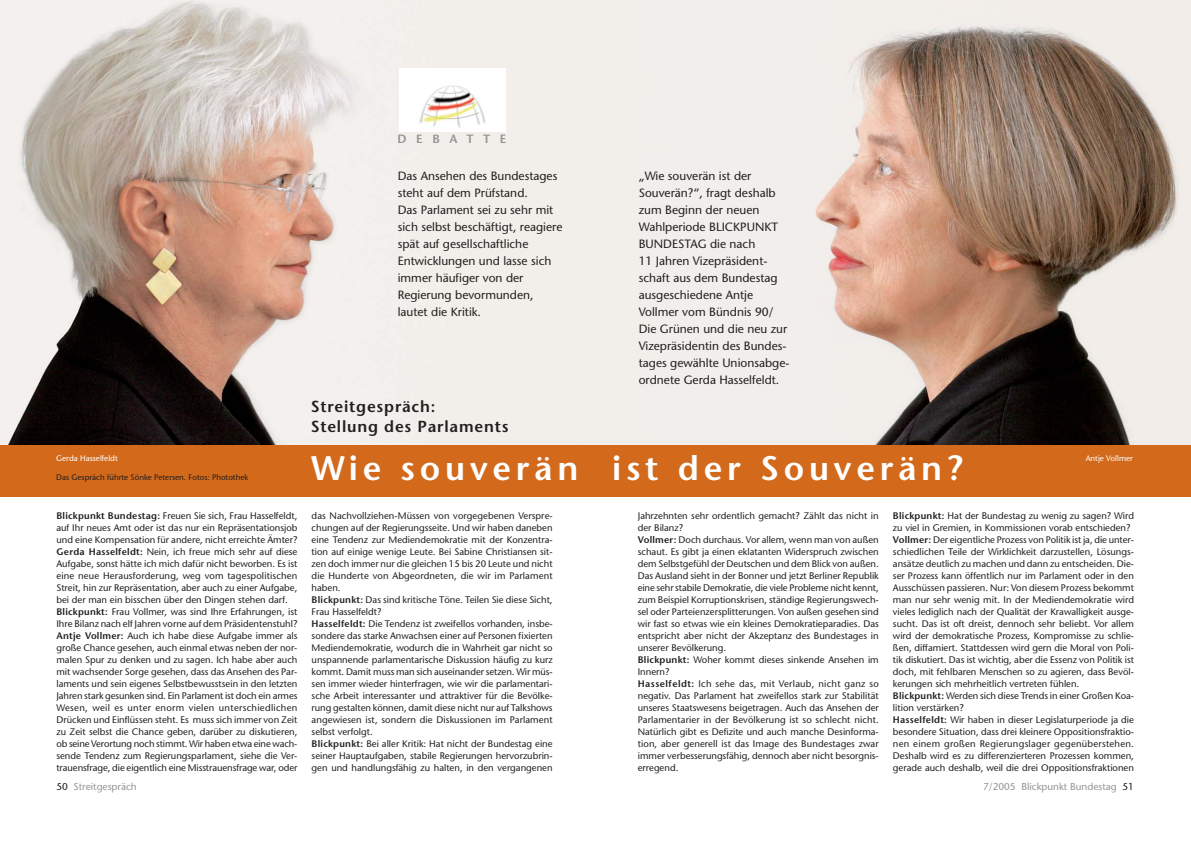
<style>
.page{position:relative;width:1191px;height:842px;background:#fff}
.page>*{position:absolute;margin:0;border:0;box-sizing:border-box;transform-origin:0 0}
.t1{font:600 34px "Stone Sans";letter-spacing:.14em;color:#fff}
.t2{font:600 16px/20px "Stone Sans";letter-spacing:.05em;color:#231f20}
.t3{font:12px/17px "Stone Sans";color:#231f20}
.t4{font:600 12px "Stone Sans";letter-spacing:.8em;color:#939598}
.t5{font:10px "Stone Sans";color:#939598}
.t6{font:9.5px/12px "Stone Sans";color:#231f20}
.t7{font:8px "Stone Sans";color:#231f20}
.t8{font:8px "Stone Sans";color:#fff}
.s1{font-weight:600}
.s2{color:#231f20}
</style>
<div class="page">
<img style="left:0;top:0;width:1190px;height:445px">
<div style="left:0;top:445px;width:1190px;height:52px;background:#d3691b"></div>
<div style="left:399px;top:68px;width:106px;height:64px;background:#fff"></div>
<img style="left:419px;top:85px;width:67px;height:43px">
<p class="t8" style="left:56px;top:455px;width:63px">Gerda Hasselfeldt</p>
<p class="t7" style="left:56px;top:475px;width:193px">Das Gespräch führte Sönke Petersen. Fotos: Photothek</p>
<p class="t4" style="left:397px;top:134px;width:110px">DEBATTE</p>
<p class="t3" style="left:398px;top:168px;width:166px">Das Ansehen des Bundestages steht auf dem Prüfstand.<br>Das Parlament sei zu sehr mit sich selbst beschäftigt, reagiere spät auf gesellschaftliche<br>Entwicklungen und lasse sich immer häufiger von der<br>Regierung bevormunden, lautet die Kritik.</p>
<h2 class="t2" style="left:311px;top:398px;width:199px">Streitgespräch:<br>Stellung des Parlaments</h2>
<p class="t3" style="left:639px;top:168px;width:152px">„Wie souverän ist der<br>Souverän?“, fragt deshalb zum Beginn der neuen<br>Wahlperiode BLICKPUNKT<br>BUNDESTAG die nach<br>11 Jahren Vizepräsident&shy;schaft aus dem Bundestag ausgeschiedene Antje<br>Vollmer vom Bündnis 90/<br>Die Grünen und die neu zur<br>Vizepräsidentin des Bundes&shy;tages gewählte Unionsabge&shy;ordnete Gerda Hasselfeldt.</p>
<h1 class="t1" style="left:311px;top:455px;width:653px">Wie souverän ist der Souverän?</h1>
<p class="t8" style="left:1085px;top:455px;width:49px">Antje Vollmer</p>
<p class="t6" style="left:56px;top:511px;width:242px"><span class="s1">Blickpunkt Bundestag:</span> Freuen Sie sich, Frau Hasselfeldt, auf Ihr neues Amt oder ist das nur ein Repräsentationsjob und eine Kompensation für andere, nicht erreichte Ämter?<br><span class="s1">Gerda Hasselfeldt:</span> Nein, ich freue mich sehr auf diese Aufgabe, sonst hätte ich mich dafür nicht beworben. Es ist eine neue Herausforderung, weg vom tagespolitischen Streit, hin zur Repräsentation, aber auch zu einer Aufgabe, bei der man ein bisschen über den Dingen stehen darf.<br><span class="s1">Blickpunkt:</span> Frau Vollmer, was sind Ihre Erfahrungen, ist Ihre Bilanz nach elf Jahren vorne auf dem Präsidentenstuhl?<br><span class="s1">Antje Vollmer:</span> Auch ich habe diese Aufgabe immer als große Chance gesehen, auch einmal etwas neben der nor&shy;malen Spur zu denken und zu sagen. Ich habe aber auch mit wachsender Sorge gesehen, dass das Ansehen des Par&shy;laments und sein eigenes Selbstbewusstsein in den letzten Jahren stark gesunken sind. Ein Parlament ist doch ein armes Wesen, weil es unter enorm vielen unterschiedlichen Drücken und Einflüssen steht. Es muss sich immer von Zeit zu Zeit selbst die Chance geben, darüber zu diskutieren, ob seine Verortung noch stimmt. Wir haben etwa eine wach&shy;sende Tendenz zum Regierungsparlament, siehe die Ver&shy;trauensfrage, die eigentlich eine Misstrauensfrage war, oder</p>
<p class="t6" style="left:312px;top:511px;width:242px">das Nachvollziehen-Müssen von vorgegebenen Verspre&shy;chungen auf der Regierungsseite. Und wir haben daneben eine Tendenz zur Mediendemokratie mit der Konzentra&shy;tion auf einige wenige Leute. Bei Sabine Christiansen sit&shy;zen doch immer nur die gleichen 15 bis 20 Leute und nicht die Hunderte von Abgeordneten, die wir im Parlament haben.<br><span class="s1">Blickpunkt:</span> Das sind kritische Töne. Teilen Sie diese Sicht, Frau Hasselfeldt?<br><span class="s1">Hasselfeldt:</span> Die Tendenz ist zweifellos vorhanden, insbe&shy;sondere das starke Anwachsen einer auf Personen fixierten Mediendemokratie, wodurch die in Wahrheit gar nicht so unspannende parlamentarische Diskussion häufig zu kurz kommt. Damit muss man sich auseinander setzen. Wir müs&shy;sen immer wieder hinterfragen, wie wir die parlamentari&shy;sche Arbeit interessanter und attraktiver für die Bevölke&shy;rung gestalten können, damit diese nicht nur auf Talkshows angewiesen ist, sondern die Diskussionen im Parlament selbst verfolgt.<br><span class="s1">Blickpunkt:</span> Bei aller Kritik: Hat nicht der Bundestag eine seiner Hauptaufgaben, stabile Regierungen hervorzubrin&shy;gen und handlungsfähig zu halten, in den vergangenen</p>
<p class="t5" style="left:56px;top:783px;width:82px"><span class="s2">50</span> Streitgespräch</p>
<p class="t6" style="left:638px;top:511px;width:242px">Jahrzehnten sehr ordentlich gemacht? Zählt das nicht in der Bilanz?<br><span class="s1">Vollmer:</span> Doch durchaus. Vor allem, wenn man von außen schaut. Es gibt ja einen eklatanten Widerspruch zwischen dem Selbstgefühl der Deutschen und dem Blick von außen.<br>Das Ausland sieht in der Bonner und jetzt Berliner Republik eine sehr stabile Demokratie, die viele Probleme nicht kennt, zum Beispiel Korruptionskrisen, ständige Regierungswech&shy;sel oder Parteienzersplitterungen. Von außen gesehen sind wir fast so etwas wie ein kleines Demokratieparadies. Das entspricht aber nicht der Akzeptanz des Bundestages in unserer Bevölkerung.<br><span class="s1">Blickpunkt:</span> Woher kommt dieses sinkende Ansehen im Innern?<br><span class="s1">Hasselfeldt:</span> Ich sehe das, mit Verlaub, nicht ganz so negativ. Das Parlament hat zweifellos stark zur Stabilität unseres Staatswesens beigetragen. Auch das Ansehen der Parlamentarier in der Bevölkerung ist so schlecht nicht.<br>Natürlich gibt es Defizite und auch manche Desinforma&shy;tion, aber generell ist das Image des Bundestages zwar immer verbesserungsfähig, dennoch aber nicht besorgnis&shy;erregend.</p>
<p class="t6" style="left:893px;top:511px;width:242px"><span class="s1">Blickpunkt:</span> Hat der Bundestag zu wenig zu sagen? Wird zu viel in Gremien, in Kommissionen vorab entschieden?<br><span class="s1">Vollmer:</span> Der eigentliche Prozess von Politik ist ja, die unter&shy;schiedlichen Teile der Wirklichkeit darzustellen, Lösungs&shy;ansätze deutlich zu machen und dann zu entscheiden. Die&shy;ser Prozess kann öffentlich nur im Parlament oder in den Ausschüssen passieren. Nur: Von diesem Prozess bekommt man nur sehr wenig mit. In der Mediendemokratie wird vieles lediglich nach der Qualität der Krawalligkeit ausge&shy;sucht. Das ist oft dreist, dennoch sehr beliebt. Vor allem wird der demokratische Prozess, Kompromisse zu schlie&shy;ßen, diffamiert. Stattdessen wird gern die Moral von Poli&shy;tik diskutiert. Das ist wichtig, aber die Essenz von Politik ist doch, mit fehlbaren Menschen so zu agieren, dass Bevöl&shy;kerungen sich mehrheitlich vertreten fühlen.<br><span class="s1">Blickpunkt:</span> Werden sich diese Trends in einer Großen Koa&shy;lition verstärken?<br><span class="s1">Hasselfeldt:</span> Wir haben in dieser Legislaturperiode ja die besondere Situation, dass drei kleinere Oppositionsfraktio&shy;nen einem großen Regierungslager gegenüberstehen.<br>Deshalb wird es zu differenzierteren Prozessen kommen, gerade auch deshalb, weil die drei Oppositionsfraktionen</p>
<p class="t5" style="left:983px;top:783px;width:152px">7/2005 Blickpunkt Bundestag <span class="s2">51</span></p>
</div>
